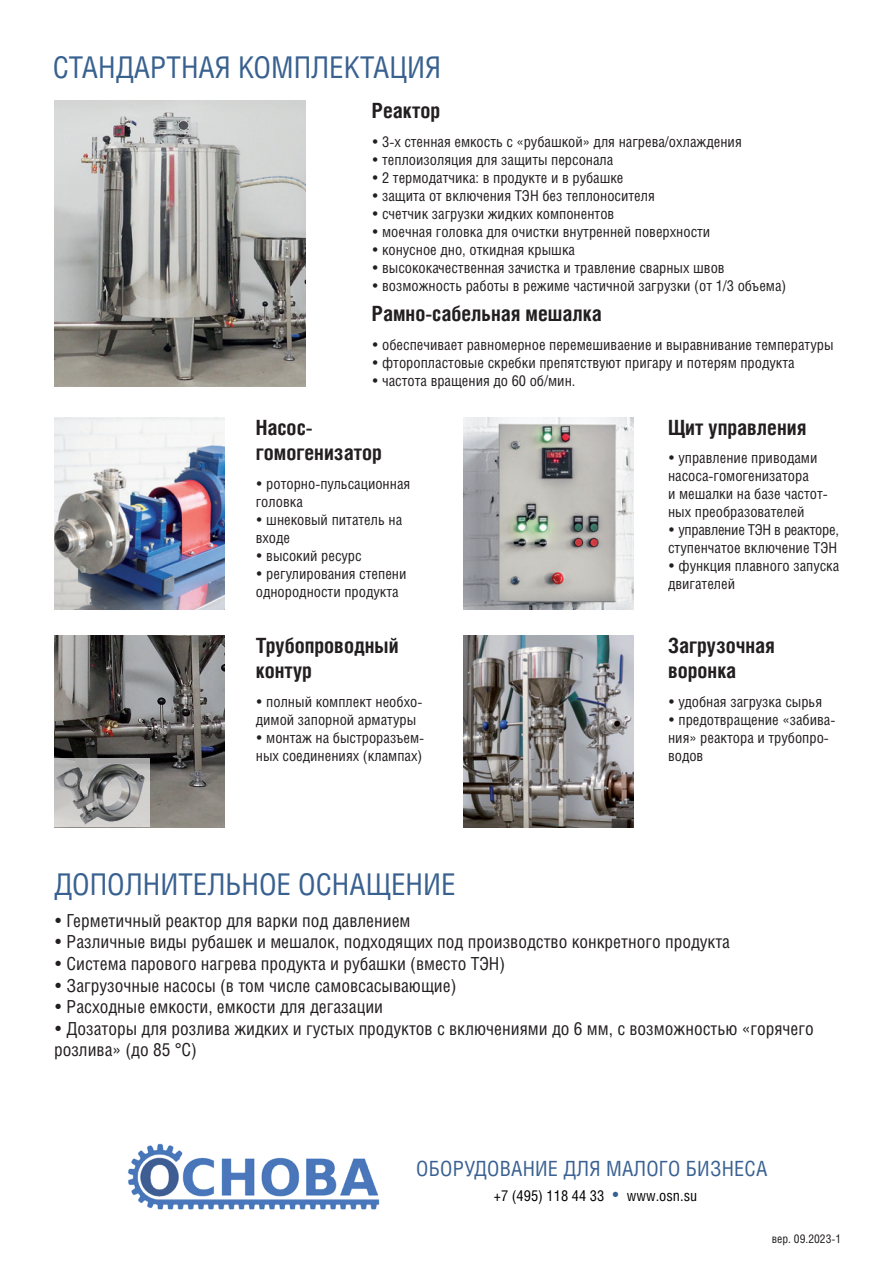
<style>
.page{position:relative;width:893px;height:1263px;background:#fff}
.page>*{position:absolute;margin:0;border:0;box-sizing:border-box;transform-origin:0 0}
.t1{font:30px "Helios Cond C";color:#396190}
.t2{font:700 21px/25.2px "Helios Cond";color:#231f20}
.Заголовок_1{font:21px "Helios Cond C";letter-spacing:.01em;color:#3a6192}
.подзаголовок{font:18px/21.6px "Helios Cond C";color:#231f20}
.t3{font:15px/18px "Helios Cond C";color:#231f20}
.t4{font:15px "Helios Cond C";color:#000001}
.t5{font:15px "Helios Cond C";letter-spacing:-.02em;color:#231f20}
.t6{font:12px "Helios Cond C";color:#231f20}
.s1{color:#396190}
</style>
<div class="page">
<img style="left:128px;top:1143px;width:252px;height:67px">
<img style="left:54px;top:101px;width:252px;height:286px">
<img style="left:463px;top:418px;width:170px;height:191px">
<img style="left:463px;top:636px;width:170px;height:191px">
<img style="left:54px;top:418px;width:170px;height:191px">
<img style="left:54px;top:636px;width:170px;height:191px">
<svg style="left:54px;top:759px;width:96px;height:68px"></svg>
<img style="left:54px;top:764px;width:90px;height:61px">
<p class="t1" style="left:53px;top:49px;width:390px">СТАНДАРТНАЯ КОМПЛЕКТАЦИЯ</p>
<p class="t2" style="left:372px;top:97px;width:70px">Реактор</p>
<p class="t3" style="left:372px;top:132px;width:372px">• 3-х стенная емкость с «рубашкой» для нагрева/охлаждения</p>
<p class="t3" style="left:372px;top:150px;width:243px">• теплоизоляция для защиты персонала</p>
<p class="t3" style="left:372px;top:168px;width:253px">• 2 термодатчика: в продукте и в рубашке</p>
<p class="t3" style="left:372px;top:186px;width:285px">• защита от включения ТЭН без теплоносителя</p>
<p class="t3" style="left:372px;top:204px;width:244px">• счетчик загрузки жидких компонентов</p>
<p class="t3" style="left:372px;top:222px;width:340px">• моечная головка для очистки внутренней поверхности</p>
<p class="t3" style="left:372px;top:240px;width:205px">• конусное дно, откидная крышка</p>
<p class="t3" style="left:372px;top:258px;width:354px">• высококачественная зачистка и травление сварных швов</p>
<p class="t3" style="left:372px;top:276px;width:416px">• возможность работы в режиме частичной загрузки (от 1/3 объема)</p>
<p class="t2" style="left:372px;top:300px;width:232px">Рамно-сабельная мешалка</p>
<p class="t3" style="left:372px;top:335px;width:463px">• обеспечивает равномерное перемешиваение и выравнивание температуры</p>
<p class="t3" style="left:372px;top:353px;width:424px">• фторопластовые скребки препятствуют пригару и потерям продукта</p>
<p class="t3" style="left:372px;top:371px;width:205px">• частота вращения до 60 об/мин.</p>
<p class="t2" style="left:256px;top:414px;width:58px">Насос-</p>
<p class="t2" style="left:256px;top:439px;width:128px">гомогенизатор</p>
<p class="t3" style="left:256px;top:474px;width:156px">• роторно-пульсационная головка</p>
<p class="t3" style="left:256px;top:510px;width:148px">• шнековый питатель на входе</p>
<p class="t3" style="left:256px;top:546px;width:107px">• высокий ресурс</p>
<p class="t3" style="left:256px;top:564px;width:152px">• регулирования степени</p>
<p class="t3" style="left:256px;top:582px;width:144px">однородности продукта</p>
<p class="t2" style="left:256px;top:632px;width:144px">Трубопроводный контур</p>
<p class="t3" style="left:256px;top:692px;width:168px">• полный комплект необхо&shy;димой запорной арматуры</p>
<p class="t3" style="left:256px;top:728px;width:170px">• монтаж на быстроразъем&shy;ных соединениях (клампах)</p>
<p class="t2" style="left:668px;top:414px;width:140px">Щит управления</p>
<p class="t3" style="left:668px;top:449px;width:151px">• управление приводами</p>
<p class="t3" style="left:668px;top:467px;width:142px">насоса-гомогенизатора</p>
<p class="t3" style="left:668px;top:485px;width:161px">и мешалки на базе частот-</p>
<p class="t3" style="left:668px;top:503px;width:138px">ных преобразователей</p>
<p class="t5" style="left:668px;top:521px;width:172px">• управление ТЭН в реакторе,</p>
<p class="t3" style="left:668px;top:539px;width:171px">ступенчатое включение ТЭН</p>
<p class="t3" style="left:668px;top:557px;width:173px">• функция плавного запуска двигателей</p>
<p class="t2" style="left:668px;top:632px;width:108px">Загрузочная</p>
<p class="t2" style="left:668px;top:657px;width:70px">воронка</p>
<p class="t3" style="left:668px;top:692px;width:156px">• удобная загрузка сырья</p>
<p class="t3" style="left:668px;top:710px;width:169px">• предотвращение «забива&shy;ния» реактора и трубопро&shy;водов</p>
<p class="t1" style="left:54px;top:866px;width:403px">ДОПОЛНИТЕЛЬНОЕ ОСНАЩЕНИЕ</p>
<p class="подзаголовок" style="left:54px;top:909px;width:358px">• Герметичный реактор для варки под давлением</p>
<p class="подзаголовок" style="left:54px;top:931px;width:678px">• Различные виды рубашек и мешалок, подходящих под производство конкретного продукта</p>
<p class="подзаголовок" style="left:54px;top:952px;width:453px">• Система парового нагрева продукта и рубашки (вместо ТЭН)</p>
<p class="подзаголовок" style="left:54px;top:974px;width:404px">• Загрузочные насосы (в том числе самовсасывающие)</p>
<p class="подзаголовок" style="left:54px;top:996px;width:331px">• Расходные емкости, емкости для дегазации</p>
<p class="подзаголовок" style="left:54px;top:1017px;width:761px">• Дозаторы для розлива жидких и густых продуктов с включениями до 6 мм, с возможностью «горячего розлива» (до 85 °С)</p>
<p class="Заголовок_1" style="left:416px;top:1155px;width:353px">ОБОРУДОВАНИЕ ДЛЯ МАЛОГО БИЗНЕСА</p>
<p class="t4" style="left:494px;top:1187px;width:205px">+7 (495) 118 44 33 <span class="s1">•</span> www.osn.su</p>
<p class="t6" style="left:772px;top:1232px;width:71px">вер. 09.2023-1</p>
</div>
